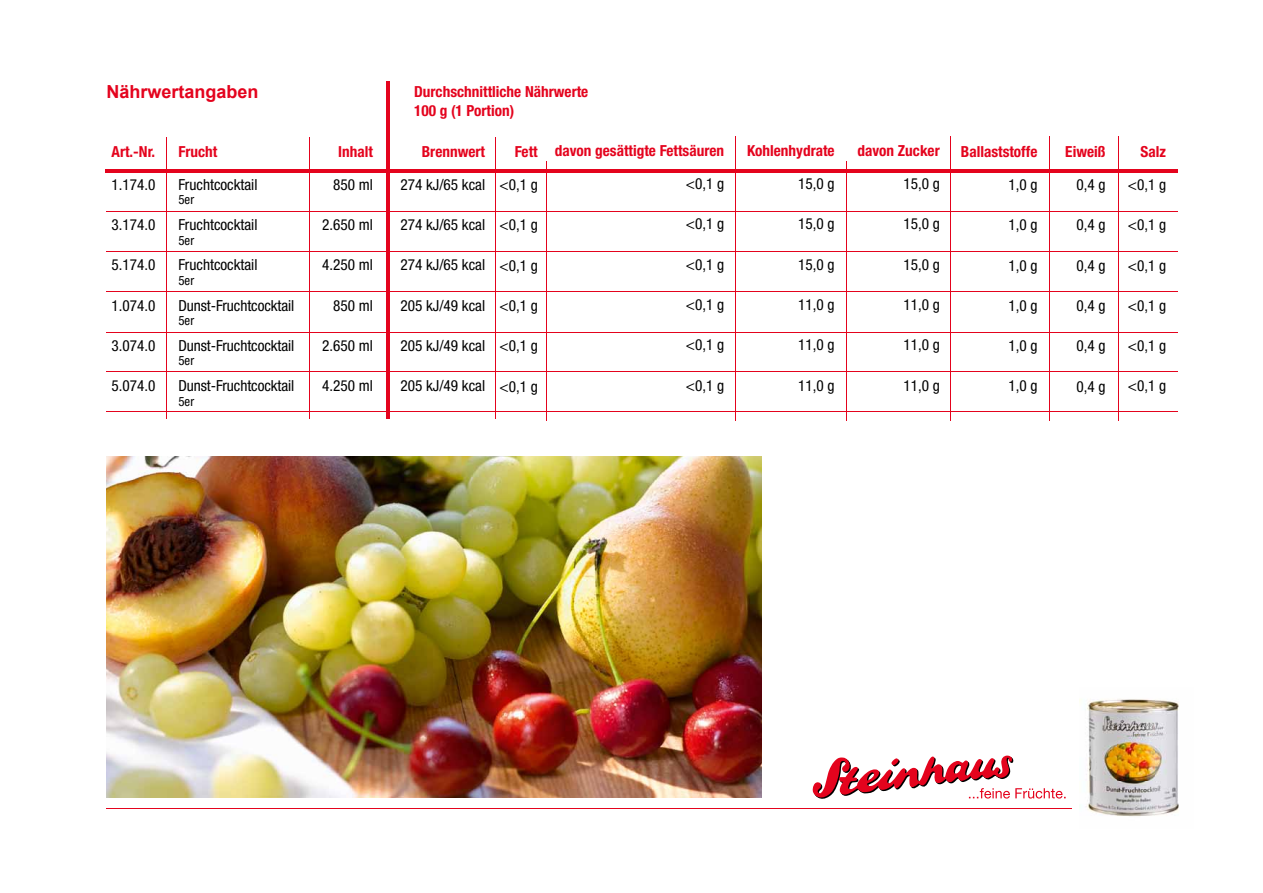
<style>
.page{position:relative;width:1263px;height:893px;background:#fff}
.page>*{position:absolute;margin:0;border:0;box-sizing:border-box;transform-origin:0 0}
.t1{font:700 18px "Arial";color:#e4031d}
.t2{font:condensed 15.3px "Helvetica Neue";color:#000}
.t3{font:700 condensed 15.3px/19.4px "Helvetica Neue";color:#e4031d}
.t4{font:condensed 12.9px "Helvetica Neue";color:#000}
</style>
<div class="page">
<hr style="left:166px;top:137px;width:1px;height:281px;background:#e4031d">
<hr style="left:309px;top:137px;width:1px;height:281px;background:#e4031d">
<hr style="left:495px;top:137px;width:1px;height:281px;background:#e4031d">
<hr style="left:386px;top:81px;width:3px;height:337px;background:#e4031d">
<svg style="left:813px;top:756px;width:253px;height:43px"></svg>
<hr style="left:106px;top:808px;width:965px;height:1px;background:#e4031d">
<hr style="left:105px;top:169px;width:1072px;height:3px;background:#e4031d">
<hr style="left:106px;top:211px;width:1072px;height:1px;background:#e4031d">
<hr style="left:106px;top:251px;width:1072px;height:1px;background:#e4031d">
<hr style="left:106px;top:291px;width:1072px;height:1px;background:#e4031d">
<hr style="left:106px;top:332px;width:1072px;height:1px;background:#e4031d">
<hr style="left:106px;top:372px;width:1072px;height:1px;background:#e4031d">
<hr style="left:106px;top:411px;width:1072px;height:1px;background:#e4031d">
<img style="left:1080px;top:699px;width:99px;height:118px">
<img style="left:106px;top:456px;width:655px;height:341px">
<hr style="left:546px;top:162px;width:1px;height:259px;background:#e4031d">
<hr style="left:846px;top:162px;width:1px;height:259px;background:#e4031d">
<hr style="left:736px;top:137px;width:1px;height:284px;background:#e4031d">
<hr style="left:950px;top:137px;width:1px;height:284px;background:#e4031d">
<hr style="left:1049px;top:137px;width:1px;height:284px;background:#e4031d">
<hr style="left:1118px;top:137px;width:1px;height:284px;background:#e4031d">
<p class="t1" style="left:106px;top:82px;width:154px">Nährwertangaben</p>
<p class="t3" style="left:112px;top:142px;width:45px">Art.-Nr.</p>
<p class="t2" style="left:112px;top:176px;width:45px">1.174.0</p>
<p class="t2" style="left:112px;top:216px;width:45px">3.174.0</p>
<p class="t2" style="left:112px;top:256px;width:45px">5.174.0</p>
<p class="t2" style="left:112px;top:296px;width:45px">1.074.0</p>
<p class="t2" style="left:112px;top:337px;width:45px">3.074.0</p>
<p class="t2" style="left:112px;top:377px;width:45px">5.074.0</p>
<p class="t3" style="left:178px;top:142px;width:40px">Frucht</p>
<p class="t2" style="left:178px;top:176px;width:81px">Fruchtcocktail</p>
<p class="t4" style="left:178px;top:192px;width:17px">5er</p>
<p class="t2" style="left:178px;top:216px;width:81px">Fruchtcocktail</p>
<p class="t4" style="left:178px;top:233px;width:17px">5er</p>
<p class="t2" style="left:178px;top:256px;width:81px">Fruchtcocktail</p>
<p class="t4" style="left:178px;top:273px;width:17px">5er</p>
<p class="t2" style="left:178px;top:296px;width:117px">Dunst-Fruchtcocktail</p>
<p class="t4" style="left:178px;top:313px;width:17px">5er</p>
<p class="t2" style="left:178px;top:337px;width:117px">Dunst-Fruchtcocktail</p>
<p class="t4" style="left:178px;top:353px;width:17px">5er</p>
<p class="t2" style="left:178px;top:377px;width:117px">Dunst-Fruchtcocktail</p>
<p class="t4" style="left:178px;top:394px;width:17px">5er</p>
<p class="t3" style="left:338px;top:142px;width:36px">Inhalt</p>
<p class="t2" style="left:333px;top:175px;width:41px">850 ml</p>
<p class="t2" style="left:322px;top:216px;width:52px">2.650 ml</p>
<p class="t2" style="left:322px;top:256px;width:52px">4.250 ml</p>
<p class="t2" style="left:333px;top:296px;width:41px">850 ml</p>
<p class="t2" style="left:322px;top:337px;width:52px">2.650 ml</p>
<p class="t2" style="left:322px;top:377px;width:52px">4.250 ml</p>
<p class="t3" style="left:414px;top:81px;width:176px">Durchschnittliche Nährwerte<br>100 g (1 Portion)</p>
<p class="t3" style="left:422px;top:142px;width:65px">Brennwert</p>
<p class="t2" style="left:400px;top:176px;width:86px">274 kJ/65 kcal</p>
<p class="t2" style="left:400px;top:216px;width:86px">274 kJ/65 kcal</p>
<p class="t2" style="left:400px;top:256px;width:86px">274 kJ/65 kcal</p>
<p class="t2" style="left:400px;top:296px;width:86px">205 kJ/49 kcal</p>
<p class="t2" style="left:400px;top:337px;width:86px">205 kJ/49 kcal</p>
<p class="t2" style="left:400px;top:377px;width:86px">205 kJ/49 kcal</p>
<p class="t3" style="left:555px;top:141px;width:171px">davon gesättigte Fettsäuren</p>
<p class="t2" style="left:686px;top:175px;width:40px">&lt;0,1 g</p>
<p class="t2" style="left:686px;top:215px;width:40px">&lt;0,1 g</p>
<p class="t2" style="left:686px;top:255px;width:40px">&lt;0,1 g</p>
<p class="t2" style="left:686px;top:296px;width:40px">&lt;0,1 g</p>
<p class="t2" style="left:686px;top:336px;width:40px">&lt;0,1 g</p>
<p class="t2" style="left:686px;top:376px;width:40px">&lt;0,1 g</p>
<p class="t3" style="left:515px;top:142px;width:24px">Fett</p>
<p class="t2" style="left:499px;top:176px;width:40px">&lt;0,1 g</p>
<p class="t2" style="left:499px;top:216px;width:40px">&lt;0,1 g</p>
<p class="t2" style="left:499px;top:256px;width:40px">&lt;0,1 g</p>
<p class="t2" style="left:499px;top:297px;width:40px">&lt;0,1 g</p>
<p class="t2" style="left:499px;top:337px;width:40px">&lt;0,1 g</p>
<p class="t2" style="left:499px;top:377px;width:40px">&lt;0,1 g</p>
<p class="t3" style="left:747px;top:141px;width:89px">Kohlenhydrate</p>
<p class="t2" style="left:798px;top:175px;width:38px">15,0 g</p>
<p class="t2" style="left:798px;top:215px;width:38px">15,0 g</p>
<p class="t2" style="left:798px;top:255px;width:38px">15,0 g</p>
<p class="t2" style="left:798px;top:296px;width:38px">11,0 g</p>
<p class="t2" style="left:798px;top:336px;width:38px">11,0 g</p>
<p class="t2" style="left:798px;top:376px;width:38px">11,0 g</p>
<p class="t3" style="left:857px;top:141px;width:84px">davon Zucker</p>
<p class="t2" style="left:903px;top:175px;width:38px">15,0 g</p>
<p class="t2" style="left:903px;top:215px;width:38px">15,0 g</p>
<p class="t2" style="left:903px;top:255px;width:38px">15,0 g</p>
<p class="t2" style="left:903px;top:296px;width:38px">11,0 g</p>
<p class="t2" style="left:903px;top:336px;width:38px">11,0 g</p>
<p class="t2" style="left:903px;top:376px;width:38px">11,0 g</p>
<p class="t3" style="left:961px;top:142px;width:78px">Ballaststoffe</p>
<p class="t2" style="left:1008px;top:176px;width:31px">1,0 g</p>
<p class="t2" style="left:1008px;top:216px;width:31px">1,0 g</p>
<p class="t2" style="left:1008px;top:256px;width:31px">1,0 g</p>
<p class="t2" style="left:1008px;top:297px;width:31px">1,0 g</p>
<p class="t2" style="left:1008px;top:337px;width:31px">1,0 g</p>
<p class="t2" style="left:1008px;top:377px;width:31px">1,0 g</p>
<p class="t3" style="left:1065px;top:142px;width:42px">Eiweiß</p>
<p class="t2" style="left:1076px;top:176px;width:31px">0,4 g</p>
<p class="t2" style="left:1076px;top:216px;width:31px">0,4 g</p>
<p class="t2" style="left:1076px;top:256px;width:31px">0,4 g</p>
<p class="t2" style="left:1076px;top:297px;width:31px">0,4 g</p>
<p class="t2" style="left:1076px;top:337px;width:31px">0,4 g</p>
<p class="t2" style="left:1076px;top:377px;width:31px">0,4 g</p>
<p class="t3" style="left:1140px;top:142px;width:27px">Salz</p>
<p class="t2" style="left:1128px;top:176px;width:40px">&lt;0,1 g</p>
<p class="t2" style="left:1128px;top:216px;width:40px">&lt;0,1 g</p>
<p class="t2" style="left:1128px;top:256px;width:40px">&lt;0,1 g</p>
<p class="t2" style="left:1128px;top:297px;width:40px">&lt;0,1 g</p>
<p class="t2" style="left:1128px;top:337px;width:40px">&lt;0,1 g</p>
<p class="t2" style="left:1128px;top:377px;width:40px">&lt;0,1 g</p>
</div>
